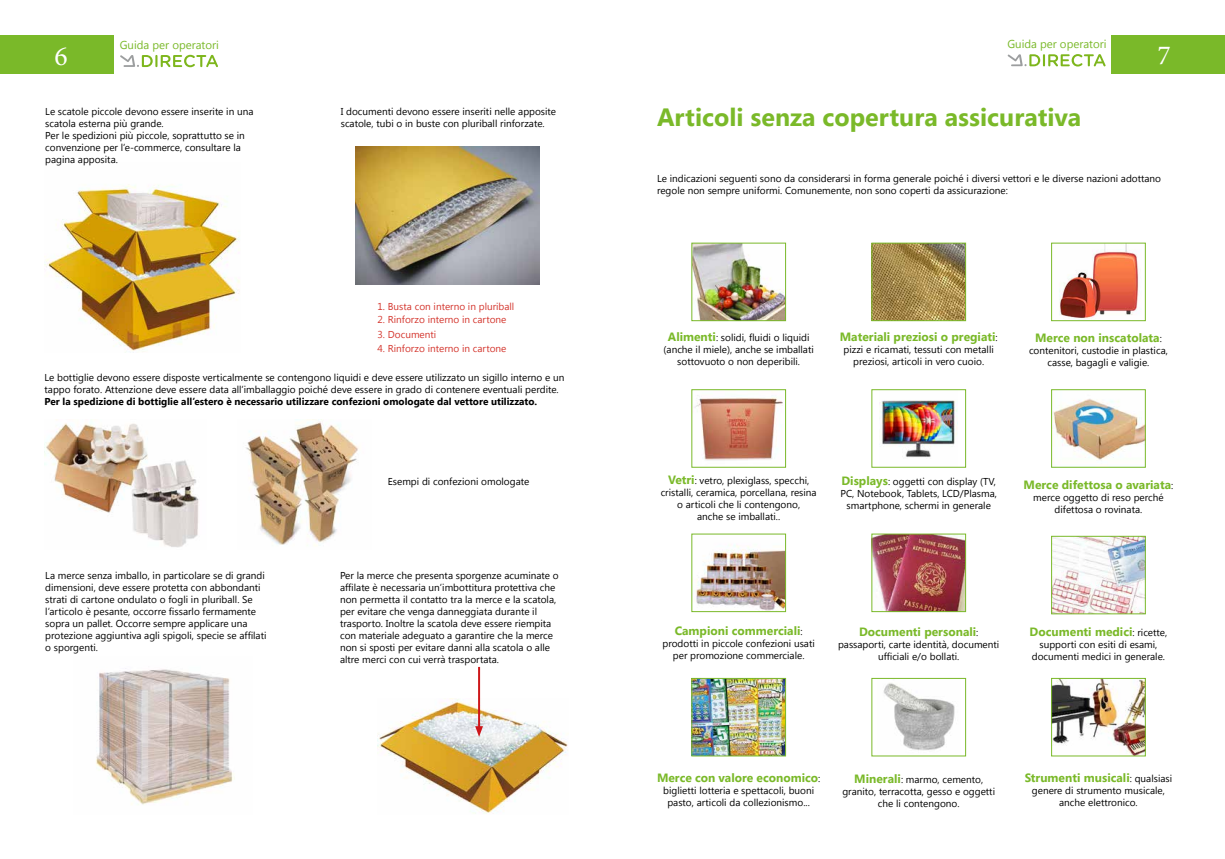
<style>
.page{position:relative;width:1225px;height:859px;background:#fff}
.page>*{position:absolute;margin:0;border:0;box-sizing:border-box;transform-origin:0 0}
.t1{font:27.6px "Minion Pro";color:#fff}
.t2{font:700 25px "Segoe UI";color:#7ab929}
.t3{font:700 12px "Segoe UI";color:#7ab929}
.t4{font:11.4px "Segoe UI";color:#7ab929}
.t5{font:10px/12px "Segoe UI";color:#000;text-align:center}
.t6{font:700 10px "Segoe UI";color:#000}
.t7{font:10px "Segoe UI";color:#d4362e}
.s1{font-weight:700;font-size:12px;color:#7ab929}
.s2{font-weight:400;font-size:10px;color:#000}
</style>
<div class="page">
<img style="left:96px;top:668px;width:139px;height:137px">
<img style="left:45px;top:184px;width:195px;height:168px">
<div style="left:0;top:35px;width:113px;height:38px;background:#7ab929"></div>
<div style="left:1111px;top:35px;width:114px;height:38px;background:#7ab929"></div>
<img style="left:355px;top:146px;width:184px;height:139px">
<img style="left:45px;top:422px;width:154px;height:126px">
<img style="left:246px;top:422px;width:113px;height:124px">
<img style="left:377px;top:698px;width:191px;height:116px">
<hr style="left:478px;top:667px;width:2px;height:63px;background:#cd171a">
<svg style="left:475px;top:726px;width:8px;height:11px"></svg>
<img style="left:1053px;top:680px;width:90px;height:74px">
<div style="left:1051px;top:678px;width:94px;height:78px;border:1px solid #7ab929"></div>
<img style="left:883px;top:683px;width:72px;height:68px">
<div style="left:871px;top:678px;width:95px;height:78px;border:1px solid #7ab929"></div>
<img style="left:693px;top:680px;width:91px;height:74px">
<div style="left:691px;top:678px;width:95px;height:78px;border:1px solid #7ab929"></div>
<img style="left:1053px;top:538px;width:90px;height:74px">
<div style="left:1051px;top:536px;width:94px;height:78px;border:1px solid #7ab929"></div>
<img style="left:873px;top:536px;width:91px;height:74px">
<div style="left:871px;top:534px;width:95px;height:78px;border:1px solid #7ab929"></div>
<img style="left:695px;top:544px;width:89px;height:66px">
<div style="left:691px;top:534px;width:95px;height:78px;border:1px solid #7ab929"></div>
<img style="left:1053px;top:399px;width:90px;height:61px">
<div style="left:1051px;top:389px;width:94px;height:78px;border:1px solid #7ab929"></div>
<img style="left:879px;top:400px;width:78px;height:57px">
<div style="left:871px;top:389px;width:95px;height:78px;border:1px solid #7ab929"></div>
<img style="left:694px;top:395px;width:89px;height:66px">
<div style="left:691px;top:389px;width:95px;height:78px;border:1px solid #7ab929"></div>
<img style="left:1059px;top:245px;width:80px;height:74px">
<div style="left:1051px;top:243px;width:94px;height:78px;border:1px solid #7ab929"></div>
<img style="left:873px;top:245px;width:91px;height:74px">
<div style="left:871px;top:243px;width:95px;height:78px;border:1px solid #7ab929"></div>
<img style="left:693px;top:245px;width:91px;height:74px">
<div style="left:691px;top:243px;width:95px;height:78px;border:1px solid #7ab929"></div>
<svg style="left:120px;top:55px;width:98px;height:12px"></svg>
<svg style="left:1007px;top:54px;width:98px;height:13px"></svg>
<p class="t4" style="left:120px;top:37px;width:101px">Guida per operatori</p>
<p class="t4" style="left:1007px;top:36px;width:101px">Guida per operatori</p>
<h1 class="t1" style="left:54px;top:37px;width:15px">6</h1>
<h1 class="t1" style="left:1157px;top:37px;width:15px">7</h1>
<p class="t5" style="left:45px;top:105px;width:210px;text-align:left">Le scatole piccole devono essere inserite in una scatola esterna più grande.<br>Per le spedizioni più piccole, soprattutto se in convenzione per l’e-commerce, consultare la pagina apposita.</p>
<p class="t5" style="left:341px;top:105px;width:217px;text-align:left">I documenti devono essere inseriti nelle apposite scatole, tubi o in buste con pluriball rinforzate.</p>
<p class="t7" style="left:377px;top:300px;width:138px">1. Busta con interno in pluriball</p>
<p class="t7" style="left:377px;top:313px;width:130px">2. Rinforzo interno in cartone</p>
<p class="t7" style="left:377px;top:342px;width:130px">4. Rinforzo interno in cartone</p>
<p class="t7" style="left:377px;top:327px;width:60px">3. Documenti</p>
<p class="t5" style="left:45px;top:371px;width:521px;text-align:left">Le bottiglie devono essere disposte verticalmente se contengono liquidi e deve essere utilizzato un sigillo interno e un tappo forato. Attenzione deve essere data all’imballaggio poiché deve essere in grado di contenere eventuali perdite.</p>
<p class="t6" style="left:45px;top:394px;width:494px">Per la spedizione di bottiglie all’estero è necessario utilizzare confezioni omologate dal vettore utilizzato.</p>
<p class="t5" style="left:388px;top:475px;width:143px">Esempi di confezioni omologate</p>
<p class="t5" style="left:45px;top:569px;width:223px;text-align:left">La merce senza imballo, in particolare se di grandi dimensioni, deve essere protetta con abbondanti strati di cartone ondulato o fogli in pluriball. Se l’articolo è pesante, occorre fissarlo fermamente sopra un pallet. Occorre sempre applicare una protezione aggiuntiva agli spigoli, specie se affilati o sporgenti.</p>
<p class="t5" style="left:340px;top:569px;width:220px;text-align:left">Per la merce che presenta sporgenze acuminate o affilate è necessaria un’imbottitura protettiva che non permetta il contatto tra la merce e la scatola, per evitare che venga danneggiata durante il trasporto. Inoltre la scatola deve essere riempita con materiale adeguato a garantire che la merce non si sposti per evitare danni alla scatola o alle altre merci con cui verrà trasportata.</p>
<h2 class="t2" style="left:657px;top:99px;width:426px">Articoli senza copertura assicurativa</h2>
<p class="t5" style="left:657px;top:172px;width:505px;text-align:left">Le indicazioni seguenti sono da considerarsi in forma generale poiché i diversi vettori e le diverse nazioni adottano regole non sempre uniformi. Comunemente, non sono coperti da assicurazione:</p>
<p class="t5" style="left:663px;top:331px;width:152px"><span class="s1">Alimenti</span>: solidi, fluidi o liquidi (anche il miele), anche se imballati sottovuoto o non deperibili.</p>
<p class="t3" style="left:839px;top:329px;width:159px">Materiali preziosi o pregiati<span class="s2">:</span></p>
<p class="t5" style="left:843px;top:343px;width:152px">pizzi e ricamati, tessuti con metalli preziosi, articoli in vero cuoio.</p>
<p class="t3" style="left:1035px;top:329px;width:128px">Merce non inscatolata<span class="s2">:</span></p>
<p class="t5" style="left:1029px;top:344px;width:140px">contenitori, custodie in plastica, casse, bagagli e valigie.</p>
<p class="t5" style="left:660px;top:474px;width:157px"><span class="s1">Vetri</span>: vetro, plexiglass, specchi, cristalli, ceramica, porcellana, resina o articoli che li contengono,<br>anche se imballati..</p>
<p class="t5" style="left:840px;top:475px;width:158px"><span class="s1">Displays</span>: oggetti con display (TV,<br>PC, Notebook, Tablets, LCD/Plasma, smartphone, schermi in generale</p>
<p class="t3" style="left:1023px;top:476px;width:151px">Merce difettosa o avariata<span class="s2">:</span></p>
<p class="t5" style="left:1033px;top:491px;width:132px">merce oggetto di reso perché difettosa o rovinata.</p>
<p class="t3" style="left:674px;top:622px;width:130px">Campioni commerciali<span class="s2">:</span></p>
<p class="t5" style="left:662px;top:637px;width:154px">prodotti in piccole confezioni usati per promozione commerciale.</p>
<p class="t3" style="left:859px;top:623px;width:121px">Documenti personali<span class="s2">:</span></p>
<p class="t5" style="left:838px;top:638px;width:163px">passaporti, carte identità, documenti ufficiali e/o bollati.</p>
<p class="t3" style="left:1029px;top:623px;width:139px">Documenti medici<span class="s2">: ricette,</span></p>
<p class="t5" style="left:1031px;top:638px;width:135px">supporti con esiti di esami, documenti medici in generale.</p>
<p class="t3" style="left:657px;top:769px;width:165px">Merce con valore economico<span class="s2">:</span></p>
<p class="t5" style="left:663px;top:784px;width:153px">biglietti lotteria e spettacoli, buoni pasto, articoli da collezionismo...</p>
<p class="t5" style="left:842px;top:773px;width:154px"><span class="s1">Minerali</span>: marmo, cemento, granito, terracotta, gesso e oggetti che li contengono.</p>
<p class="t3" style="left:1024px;top:769px;width:149px">Strumenti musicali<span class="s2">: qualsiasi</span></p>
<p class="t5" style="left:1032px;top:784px;width:135px">genere di strumento musicale, anche elettronico.</p>
</div>
